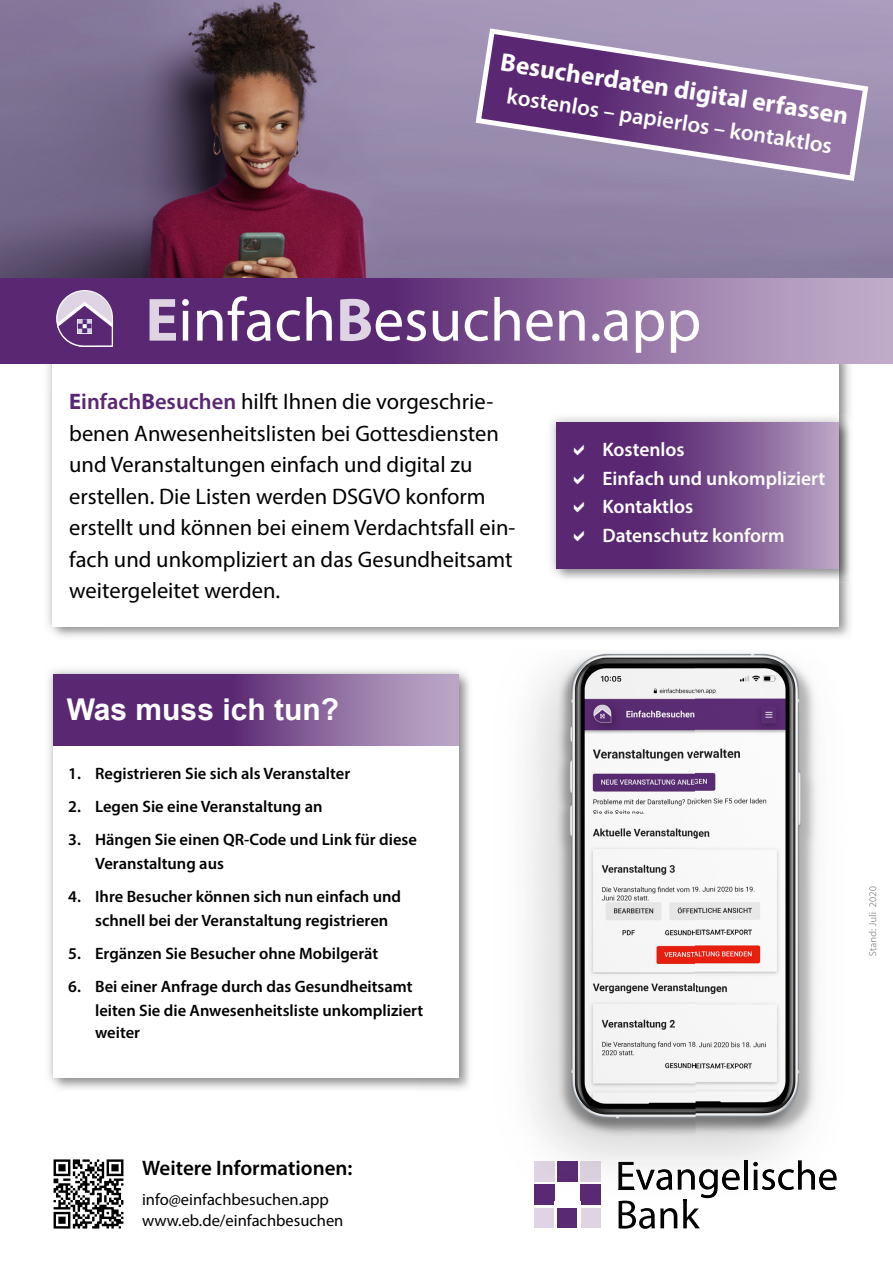
<style>
.page{position:relative;width:893px;height:1263px;background:#fff}
.page>*{position:absolute;margin:0;border:0;box-sizing:border-box;transform-origin:0 0}
.t1{font:61.5px "Myriad Pro";color:#fff}
.t2{font:700 30px "Arial";color:#fff}
.t3{font:700 25.5px "Myriad Pro";color:#fff}
.t4{font:22.5px/31.5px "Myriad Pro";color:#000}
.t5{font:600 22.5px "Myriad Pro";color:#fff}
.t6{font:600 21px "Myriad Pro";color:#000}
.t7{font:600 19.5px/28.5px "Myriad Pro";color:#fff}
.t8{font:600 16.5px/24px "Myriad Pro";color:#000}
.t9{font:16.5px/21px "Myriad Pro";color:#000}
.s1{font-weight:700;color:#ded4e3}
.s2{font-weight:700;color:#5a2873}
.s3{font-weight:600;color:#5a2873}
</style>
<div class="page">
<img style="left:0;top:0;width:893px;height:279px">
<img style="left:849px;top:364px;width:1px;height:56px">
<img style="left:839px;top:399px;width:10px;height:14px">
<img style="left:796px;top:583px;width:53px;height:53px">
<div style="left:53px;top:355px;width:786px;height:271px;background:#fff"></div>
<svg style="left:0;top:279px;width:893px;height:85px;background:#7c548f"></svg>
<div style="left:581px;top:1185px;width:19px;height:20px;background:#592973"></div>
<div style="left:581px;top:1208px;width:19px;height:20px;background:#ded4e3"></div>
<div style="left:534px;top:1208px;width:20px;height:20px;background:#ded4e3"></div>
<div style="left:557px;top:1208px;width:20px;height:20px;background:#592973"></div>
<div style="left:534px;top:1185px;width:20px;height:20px;background:#592973"></div>
<svg style="left:473px;top:26px;width:398px;height:158px;background:#8f73a2"></svg>
<img style="left:51px;top:672px;width:417px;height:416px">
<div style="left:54px;top:675px;width:405px;height:403px;background:#fff"></div>
<svg style="left:54px;top:674px;width:405px;height:71px;background:#79508d"></svg>
<img style="left:563px;top:420px;width:287px;height:163px">
<svg style="left:839px;top:413px;width:10px;height:7px"></svg>
<img style="left:551px;top:413px;width:288px;height:165px">
<svg style="left:557px;top:423px;width:282px;height:145px;background:#774e8c"></svg>
<img style="left:554px;top:1189px;width:47px;height:8px">
<img style="left:869px;top:886px;width:7px;height:70px">
<svg style="left:618px;top:1160px;width:217px;height:69px"></svg>
<img style="left:527px;top:653px;width:169px;height:536px">
<img style="left:696px;top:653px;width:121px;height:507px">
<img style="left:819px;top:1169px;width:18px;height:20px">
<img style="left:618px;top:1162px;width:16px;height:27px">
<img style="left:636px;top:1169px;width:36px;height:20px">
<img style="left:678px;top:1169px;width:17px;height:20px">
<img style="left:699px;top:1169px;width:19px;height:20px">
<img style="left:722px;top:1169px;width:18px;height:20px">
<img style="left:744px;top:1160px;width:4px;height:29px">
<img style="left:753px;top:1162px;width:5px;height:27px">
<img style="left:762px;top:1169px;width:13px;height:20px">
<img style="left:778px;top:1169px;width:16px;height:20px">
<img style="left:798px;top:1160px;width:17px;height:29px">
<img style="left:557px;top:1162px;width:20px;height:20px">
<img style="left:534px;top:1162px;width:20px;height:20px">
<img style="left:581px;top:1162px;width:19px;height:20px">
<svg style="left:56px;top:290px;width:57px;height:58px;background:#9778a7"></svg>
<img style="left:53px;top:1159px;width:71px;height:70px">
<svg style="left:574px;top:445px;width:10px;height:10px"></svg>
<svg style="left:574px;top:473px;width:10px;height:11px"></svg>
<svg style="left:574px;top:502px;width:10px;height:10px"></svg>
<svg style="left:574px;top:530px;width:10px;height:11px"></svg>
<h3 class="t3" style="left:504px;top:45px;width:353px;rotate:9deg">Besucherdaten digital erfassen</h3>
<h3 class="t5" style="left:509px;top:81px;width:330px;rotate:9deg">kostenlos – papierlos – kontaktlos</h3>
<h1 class="t1" style="left:145px;top:282px;width:557px"><span class="s1">E</span>infach<span class="s1">B</span>esuchen.app</h1>
<p class="t4" style="left:69px;top:385px;width:448px"><span class="s2">E</span><span class="s3">infach</span><span class="s2">B</span><span class="s3">esuchen</span> hilft Ihnen die vorgeschrie&shy;benen Anwesenheitslisten bei Gottesdiensten und Veranstaltungen einfach und digital zu erstellen. Die Listen werden DSGVO konform erstellt und können bei einem Verdachtsfall ein&shy;fach und unkompliziert an das Gesundheitsamt weitergeleitet werden.</p>
<h2 class="t2" style="left:67px;top:688px;width:274px">Was muss ich tun?</h2>
<p class="t8" style="left:68px;top:761px;width:284px">1. Registrieren Sie sich als Veranstalter</p>
<p class="t8" style="left:68px;top:794px;width:256px">2. Legen Sie eine Veranstaltung an</p>
<p class="t8" style="left:95px;top:827px;width:323px;text-indent:-27px">3. Hängen Sie einen QR-Code und Link für diese<br>Veranstaltung aus</p>
<p class="t8" style="left:95px;top:884px;width:307px;text-indent:-27px">4. Ihre Besucher können sich nun einfach und schnell bei der Veranstaltung registrieren</p>
<p class="t8" style="left:68px;top:941px;width:311px">5. Ergänzen Sie Besucher ohne Mobilgerät</p>
<p class="t8" style="left:95px;top:974px;width:330px;text-indent:-27px">6. Bei einer Anfrage durch das Gesundheitsamt leiten Sie die Anwesenheitsliste unkompliziert</p>
<p class="t8" style="left:95px;top:1020px;width:46px">weiter</p>
<p class="t6" style="left:142px;top:1155px;width:212px">Weitere Informationen:</p>
<p class="t9" style="left:142px;top:1189px;width:203px">info@einfachbesuchen.app www.eb.de/einfachbesuchen</p>
<p class="t7" style="left:602px;top:435px;width:224px">Kostenlos<br>Einfach und unkompliziert<br>Kontaktlos<br>Datenschutz konform</p>
</div>
